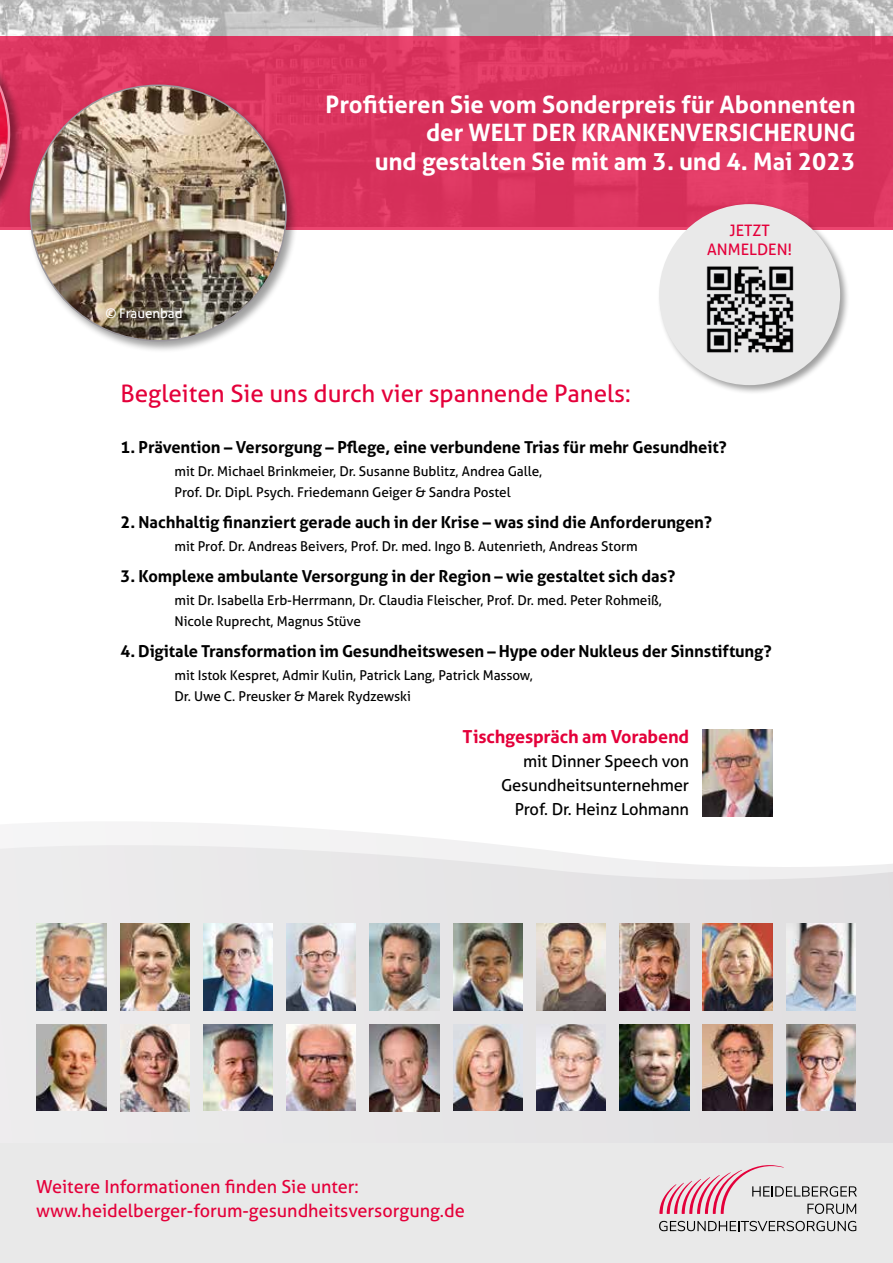
<style>
.page{position:relative;width:893px;height:1263px;background:#fff}
.page>*{position:absolute;margin:0;border:0;box-sizing:border-box;transform-origin:0 0}
.t1{font:700 24px/28.8px "Aller";color:#fff;text-align:right}
.t2{font:24px "Aller";color:#e4003a}
.t3{font:18px/24px "Aller";color:#e4003a}
.t4{font:700 18px "Aller";letter-spacing:-.01em;color:#e4003a}
.t5{font:700 16.5px "Aller";letter-spacing:-.005em;color:#000}
.t6{font:16.5px/24px "Aller";letter-spacing:-.01em;color:#000;text-align:right}
.t7{font:15.9px/19px "Aller";color:#e4003a;text-align:center}
.t8{font:13.5px/21px "Aller";letter-spacing:-.005em;color:#000}
.t9{font:13.2px "Aller";color:#fff}
</style>
<div class="page">
<img style="left:0;top:0;width:893px;height:36px">
<svg style="left:105px;top:808px;width:668px;height:24px"></svg>
<svg style="left:7px;top:832px;width:886px;height:311px;fill:#e8e8e8"></svg>
<div style="left:0;top:1143px;width:893px;height:120px;background:#e9e9e9"></div>
<svg style="left:659px;top:1221px;width:197px;height:10px"></svg>
<svg style="left:659px;top:1165px;width:198px;height:49px"></svg>
<div style="left:0;top:36px;width:893px;height:193px;background:linear-gradient(to right,#db355f,#da335e)"></div>
<div style="left:0;top:12px;width:23px;height:251px;background:#000;opacity:.38"></div>
<div style="left:0;top:12px;width:23px;height:202px;background:#000;opacity:.38"></div>
<svg style="left:0;top:14px;width:11px;height:237px;background:#d25976"></svg>
<div style="left:657px;top:202px;width:193px;height:193px;background:#000;opacity:.38"></div>
<div style="left:659px;top:204px;width:181px;height:181px;background:#e9e9e9;border-radius:50%"></div>
<img style="left:706px;top:266px;width:88px;height:87px">
<img style="left:703px;top:729px;width:69px;height:87px">
<img style="left:37px;top:924px;width:69px;height:86px">
<img style="left:536px;top:1024px;width:70px;height:87px">
<img style="left:370px;top:924px;width:69px;height:86px">
<img style="left:703px;top:924px;width:69px;height:86px">
<img style="left:120px;top:924px;width:70px;height:86px">
<img style="left:120px;top:1024px;width:70px;height:87px">
<img style="left:287px;top:924px;width:69px;height:86px">
<img style="left:453px;top:1024px;width:69px;height:87px">
<img style="left:453px;top:924px;width:69px;height:86px">
<img style="left:203px;top:924px;width:70px;height:86px">
<img style="left:536px;top:924px;width:70px;height:86px">
<img style="left:703px;top:1024px;width:69px;height:87px">
<img style="left:370px;top:1024px;width:69px;height:87px">
<img style="left:786px;top:1024px;width:69px;height:87px">
<img style="left:203px;top:1024px;width:70px;height:87px">
<img style="left:786px;top:924px;width:69px;height:86px">
<img style="left:287px;top:1024px;width:69px;height:87px">
<img style="left:620px;top:924px;width:69px;height:86px">
<img style="left:620px;top:1024px;width:69px;height:87px">
<img style="left:37px;top:1024px;width:69px;height:87px">
<div style="left:27px;top:82px;width:271px;height:271px;background:#000;opacity:.38"></div>
<img style="left:31px;top:85px;width:255px;height:256px;border-radius:128px">
<div style="left:0;top:848px;width:7px;height:295px;background:#edeced"></div>
<h1 class="t1" style="left:325px;top:89px;width:531px">Profitieren Sie vom Sonderpreis für Abonnenten der WELT DER KRANKENVERSICHERUNG<br>und gestalten Sie mit am 3. und 4. Mai 2023</h1>
<p class="t9" style="left:105px;top:305px;width:79px">© Frauenbad</p>
<p class="t7" style="left:707px;top:221px;width:86px">JETZT<br>ANMELDEN!</p>
<h1 class="t2" style="left:121px;top:379px;width:512px">Begleiten Sie uns durch vier spannende Panels:</h1>
<p class="t5" style="left:121px;top:437px;width:608px">1. Prävention – Versorgung – Pflege, eine verbundene Trias für mehr Gesundheit?</p>
<p class="t8" style="left:175px;top:460px;width:369px">mit Dr. Michael Brinkmeier, Dr. Susanne Bublitz, Andrea Galle,<br>Prof. Dr. Dipl. Psych. Friedemann Geiger &amp; Sandra Postel</p>
<p class="t5" style="left:121px;top:512px;width:593px">2. Nachhaltig finanziert gerade auch in der Krise – was sind die Anforderungen?</p>
<p class="t8" style="left:175px;top:535px;width:464px">mit Prof. Dr. Andreas Beivers, Prof. Dr. med. Ingo B. Autenrieth, Andreas Storm</p>
<p class="t5" style="left:121px;top:566px;width:556px">3. Komplexe ambulante Versorgung in der Region – wie gestaltet sich das?</p>
<p class="t8" style="left:175px;top:589px;width:489px">mit Dr. Isabella Erb-Herrmann, Dr. Claudia Fleischer, Prof. Dr. med. Peter Rohmeiß,<br>Nicole Ruprecht, Magnus Stüve</p>
<p class="t5" style="left:121px;top:641px;width:653px">4. Digitale Transformation im Gesundheitswesen – Hype oder Nukleus der Sinnstiftung?</p>
<p class="t8" style="left:175px;top:664px;width:360px">mit Istok Kespret, Admir Kulin, Patrick Lang, Patrick Massow,<br>Dr. Uwe C. Preusker &amp; Marek Rydzewski</p>
<h2 class="t4" style="left:462px;top:725px;width:228px">Tischgespräch am Vorabend</h2>
<p class="t6" style="left:501px;top:749px;width:189px">mit Dinner Speech von<br>Gesundheitsunternehmer<br>Prof. Dr. Heinz Lohmann</p>
<h2 class="t3" style="left:36px;top:1175px;width:430px">Weitere Informationen finden Sie unter: www.heidelberger-forum-gesundheitsversorgung.de</h2>
</div>
